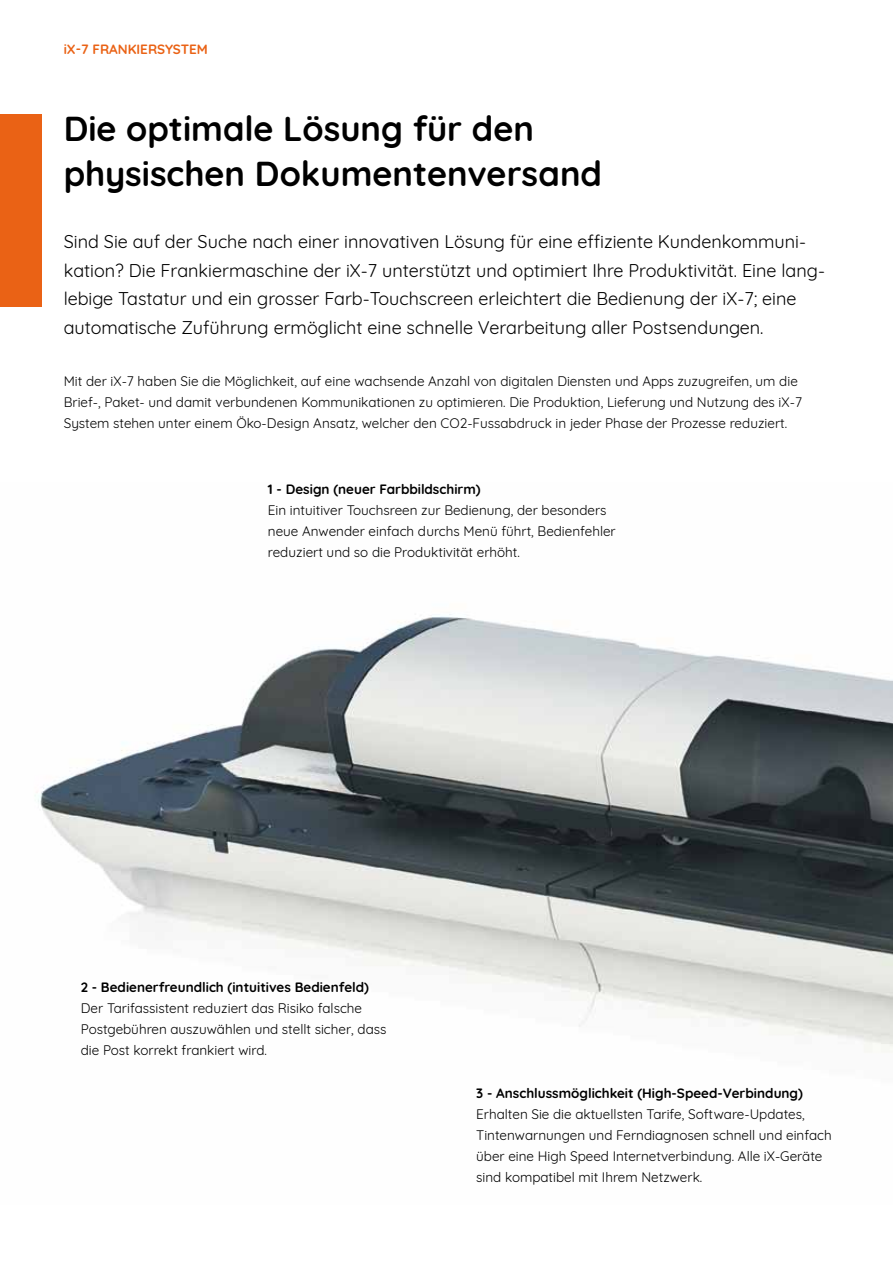
<style>
.page{position:relative;width:893px;height:1263px;background:#fff}
.page>*{position:absolute;margin:0;border:0;box-sizing:border-box;transform-origin:0 0}
.t1{font:700 34.5px/45px "Quicksand";color:#000}
.t2{font:18px/28.5px "Quicksand";color:#000}
.t3{font:13.5px/21px "Quicksand";color:#000}
.t4{font:700 13.5px "Quicksand";color:#000}
.t5{font:700 13.5px "Quicksand";color:#ea6215}
</style>
<div class="page">
<img style="left:35px;top:614px;width:858px;height:439px">
<div style="left:0;top:114px;width:41px;height:192px;background:#ea6215"></div>
<p class="t5" style="left:64px;top:38px;width:146px">iX-7 FRANKIERSYSTEM</p>
<h1 class="t1" style="left:64px;top:103px;width:540px">Die optimale Lösung für den physischen Dokumentenversand</h1>
<p class="t2" style="left:64px;top:226px;width:763px">Sind Sie auf der Suche nach einer innovativen Lösung für eine effiziente Kundenkommuni&shy;kation? Die Frankiermaschine der iX-7 unterstützt und optimiert Ihre Produktivität. Eine lang&shy;lebige Tastatur und ein grosser Farb-Touchscreen erleichtert die Bedienung der iX-7; eine automatische Zuführung ermöglicht eine schnelle Verarbeitung aller Postsendungen.</p>
<p class="t3" style="left:64px;top:369px;width:740px">Mit der iX-7 haben Sie die Möglichkeit, auf eine wachsende Anzahl von digitalen Diensten und Apps zuzugreifen, um die<br>Brief-, Paket- und damit verbundenen Kommunikationen zu optimieren. Die Produktion, Lieferung und Nutzung des iX-7<br>System stehen unter einem Öko-Design Ansatz, welcher den CO2-Fussabdruck in jeder Phase der Prozesse reduziert.</p>
<p class="t4" style="left:268px;top:477px;width:214px">1 - Design (neuer Farbbildschirm)</p>
<p class="t3" style="left:268px;top:498px;width:349px">Ein intuitiver Touchsreen zur Bedienung, der besonders neue Anwender einfach durchs Menü führt, Bedienfehler reduziert und so die Produktivität erhöht.</p>
<p class="t4" style="left:81px;top:976px;width:290px">2 - Bedienerfreundlich (intuitives Bedienfeld)</p>
<p class="t3" style="left:81px;top:996px;width:307px">Der Tarifassistent reduziert das Risiko falsche<br>Postgebühren auszuwählen und stellt sicher, dass die Post korrekt frankiert wird.</p>
<p class="t4" style="left:476px;top:1082px;width:328px">3 - Anschlussmöglichkeit (High-Speed-Verbindung)</p>
<p class="t3" style="left:476px;top:1102px;width:357px">Erhalten Sie die aktuellsten Tarife, Software-Updates, Tintenwarnungen und Ferndiagnosen schnell und einfach über eine High Speed Internetverbindung. Alle iX-Geräte sind kompatibel mit Ihrem Netzwerk.</p>
</div>
